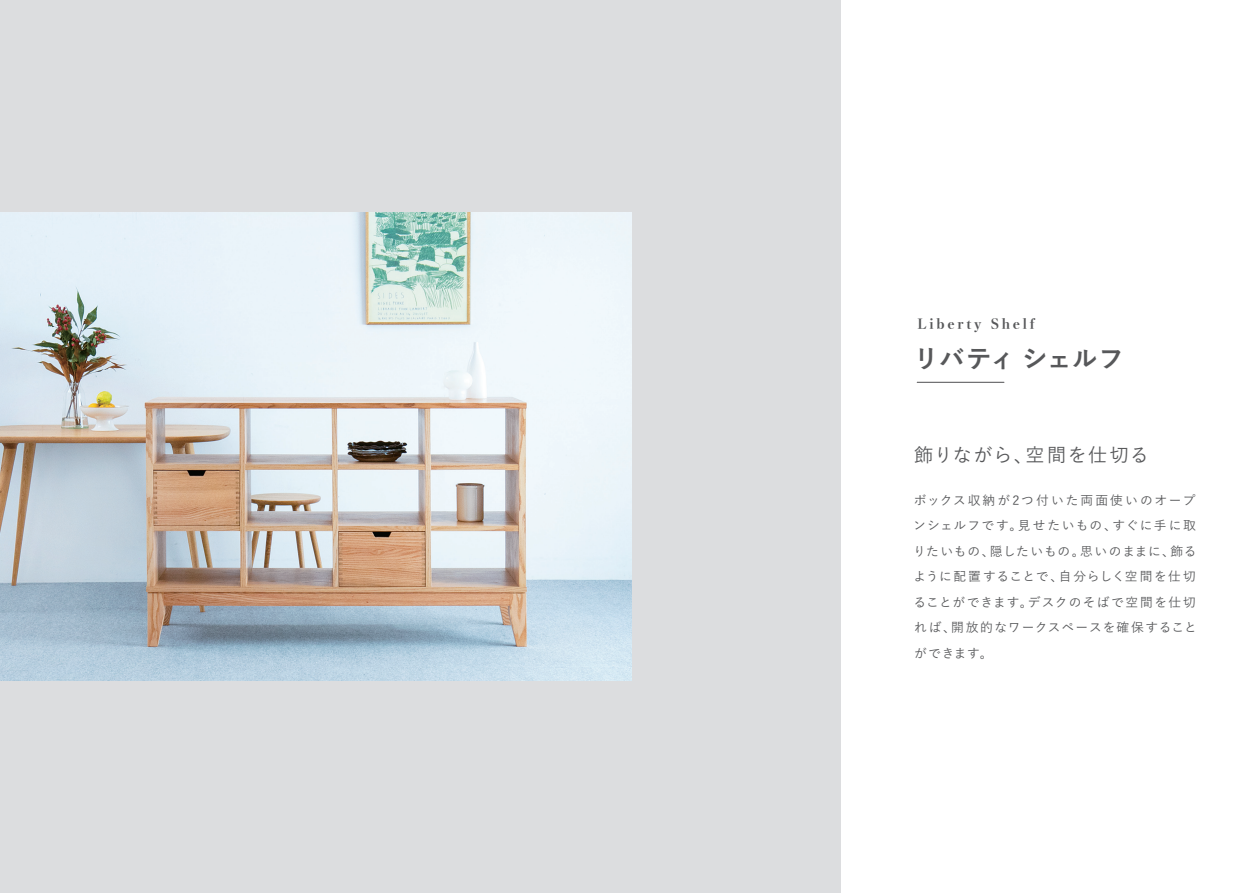
<style>
.page{position:relative;width:1259px;height:893px;background:#fff}
.page>*{position:absolute;margin:0;border:0;box-sizing:border-box;transform-origin:0 0}
.t1{font:700 25.5px "Yu Go";letter-spacing:-.005em;color:#57585a}
.t2{font:500 19.2px "Yu Go";letter-spacing:.075em;color:#57585a}
.t3{font:800 13.8px "Yu Min";letter-spacing:.2em;color:#57585a}
.t4{font:500 12.75px/25.5px "Yu Go";letter-spacing:.09em;color:#57585a}
</style>
<div class="page">
<div style="left:0;top:0;width:840px;height:893px;background:#dcdddf"></div>
<img style="left:0;top:213px;width:631px;height:467px">
<hr style="left:917px;top:382px;width:87px;height:1px;background:#57585a">
<p class="t3" style="left:917px;top:314px;width:119px">Liberty Shelf</p>
<h1 class="t1" style="left:913px;top:344px;width:212px">リバティ シェルフ</h1>
<h2 class="t2" style="left:914px;top:437px;width:236px">飾りながら、空間を仕切る</h2>
<p class="t4" style="left:913px;top:486px;width:285px">ボックス収納が2つ付いた両面使いのオープンシェルフです。見せたいもの、すぐに手に取りたいもの、隠したいもの。思いのままに、飾るように配置することで、自分らしく空間を仕切ることができます。デスクのそばで空間を仕切れば、開放的なワークスペースを確保することができます。</p>
</div>
